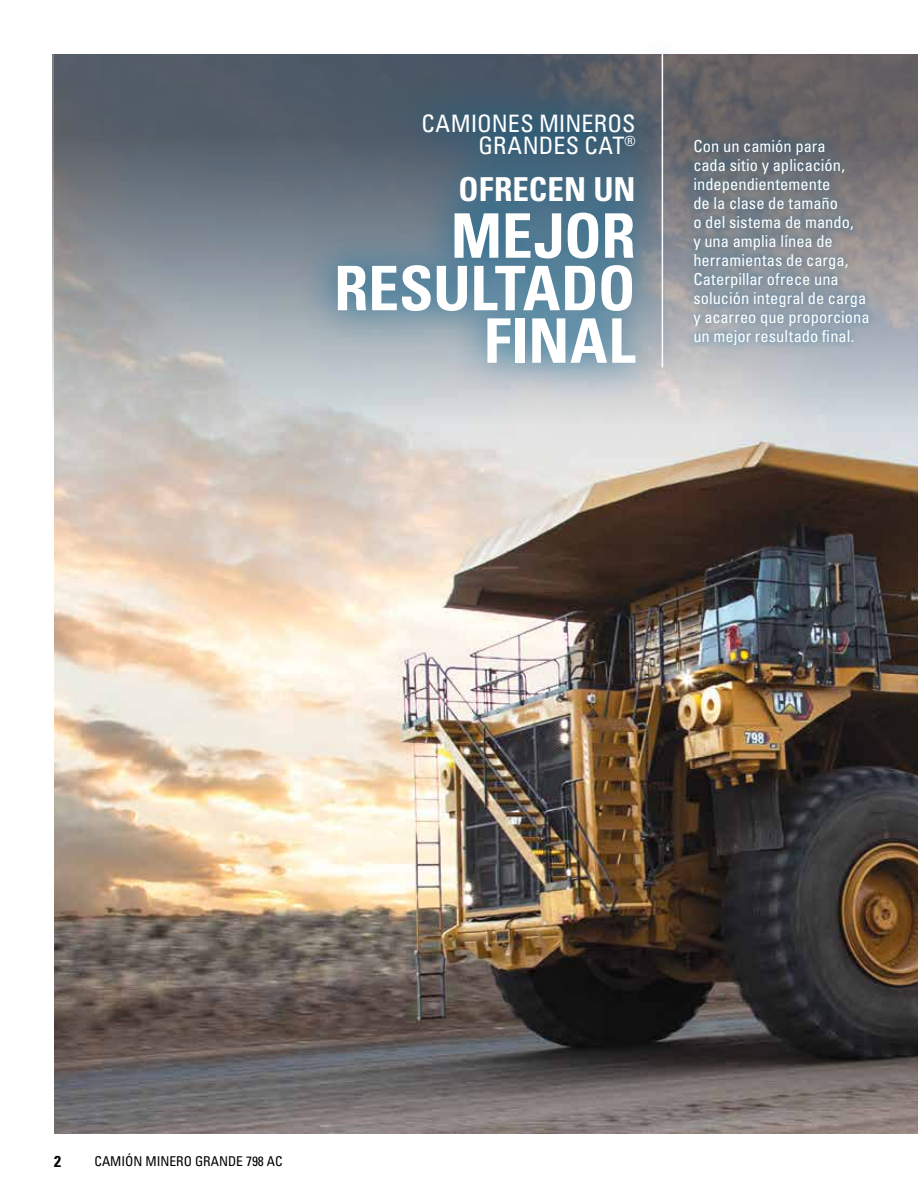
<style>
.page{position:relative;width:918px;height:1188px;background:#fff}
.page>*{position:absolute;margin:0;border:0;box-sizing:border-box;transform-origin:0 0}
.t1{font:700 condensed 61.5px/52.5px "Univers LT Std";letter-spacing:-.005em;color:#fff;text-align:right}
.t2{font:700 condensed 33px "Univers LT Std";letter-spacing:.005em;color:#fff}
.t3{font:condensed 24px/22.5px "Univers LT Std";color:#fff;text-align:right}
.t4{font:condensed 16.5px/18.9px "Univers LT Std";color:#fff}
.t5{font:700 condensed 15.75px "Univers LT Std";color:#000}
.t6{font:condensed 13.5px "Univers LT Std";color:#000}
</style>
<div class="page">
<img style="left:54px;top:449px;width:864px;height:685px">
<svg style="left:52px;top:54px;width:866px;height:395px;background:#95989d"></svg>
<div style="left:643px;top:38px;width:39px;height:346px;background:#6883ba;opacity:.8"></div>
<hr style="left:662px;top:54px;width:1px;height:314px;background:#fff">
<div style="left:685px;top:130px;width:192px;height:224px;background:#006394;opacity:.75"></div>
<div style="left:300px;top:76px;width:371px;height:324px;background:#006394;opacity:.75"></div>
<h3 class="t3" style="left:422px;top:112px;width:216px">CAMIONES MINEROS<br>GRANDES CAT<sup>®</sup></h3>
<h2 class="t2" style="left:459px;top:169px;width:179px">OFRECEN UN</h2>
<h1 class="t1" style="left:334px;top:209px;width:303px">MEJOR<br>RESULTADO<br>FINAL</h1>
<p class="t4" style="left:693px;top:136px;width:178px">Con un camión para<br>cada sitio y aplicación, independientemente<br>de la clase de tamaño<br>o del sistema de mando,<br>y una amplia línea de herramientas de carga,<br>Caterpillar ofrece una solución integral de carga y acarreo que proporciona un mejor resultado final.</p>
<p class="t5" style="left:54px;top:1151px;width:8px">2</p>
<p class="t6" style="left:94px;top:1153px;width:190px">CAMIÓN MINERO GRANDE 798 AC</p>
</div>
